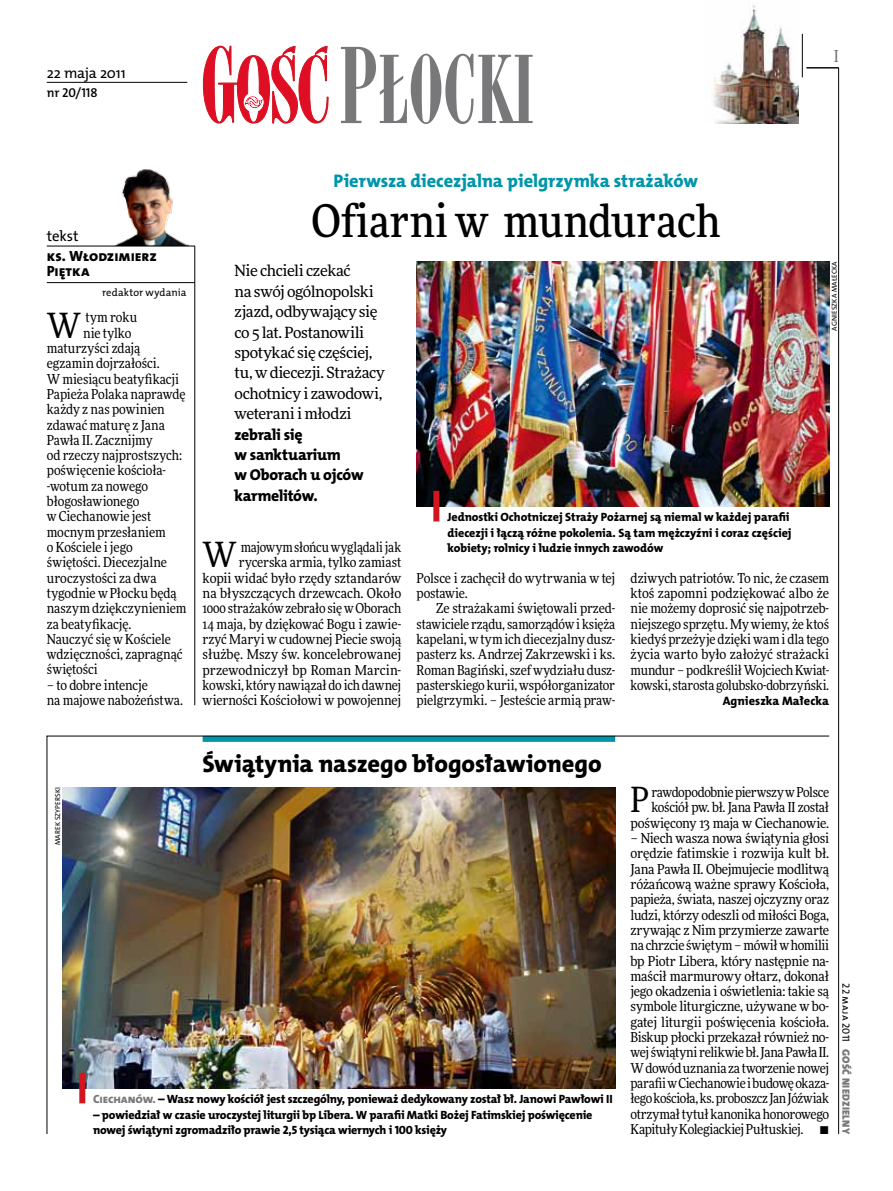
<style>
.page{position:relative;width:893px;height:1191px;background:#fff}
.page>*{position:absolute;margin:0;border:0;box-sizing:border-box;transform-origin:0 0}
.t1{font:500 45px "Freeday Narrow";color:#000}
.t2{font:34.8px "Freeday Narrow News";color:#000}
.t3{font:24.45px "The Mix HP8 Ex Bld";letter-spacing:-.005em;color:#000}
.t4{font:18.3px "The Mix HP8 Ex Bld";letter-spacing:-.005em;color:#0096aa}
.t5{font:500 16.5px "Freeday Narrow";color:#787779;scale:.9 1}
.t6{font:15.75px/20.4px "The Mix HP8 Ex Bld";letter-spacing:-.02em;color:#000}
.t7{font:15.45px/20.4px "Freeday News";letter-spacing:-.025em;color:#000}
.t8{font:14.85px/15.3px "The Mix HP8 Ex Bld";letter-spacing:-.005em;color:#000}
.t9{font:14.85px "The Mix HP5 Plain";letter-spacing:-.015em;color:#000}
.t10{font:13.65px/15.3px "Freeday Narrow News";letter-spacing:-.005em;color:#000;text-align:justify}
.t11{font:13.65px/15.3px "Freeday Narrow News";letter-spacing:-.025em;color:#000;text-align:right}
.t12{font:12.9px "The Mix HP6 Se Bld";letter-spacing:-.01em;color:#000}
.t13{font:12.3px "The Mix HP8 Ex Bld";letter-spacing:.005em;color:#000}
.t14{font:12px/15.3px "The Mix HP8 Ex Bld";letter-spacing:-.015em;color:#000}
.t15{font:10.5px "The Mix HP5 Plain";letter-spacing:.01em;color:#000}
.t16{font:10.5px "The Mix HP9 Blk";letter-spacing:.025em;color:#787779}
.t17{font:7.2px "The Mix HP5 Plain";letter-spacing:.015em;color:#000}
.s1{color:#787779}
</style>
<div class="page">
<hr style="left:838px;top:68px;width:1px;height:1066px;background:#000">
<hr style="left:802px;top:34px;width:1px;height:43px;background:#000">
<svg style="left:47px;top:735px;width:783px;height:399px"></svg>
<hr style="left:195px;top:246px;width:1px;height:459px;background:#000">
<hr style="left:806px;top:68px;width:33px;height:1px;background:#000">
<svg style="left:203px;top:46px;width:126px;height:77px"></svg>
<svg style="left:341px;top:47px;width:192px;height:77px"></svg>
<img style="left:713px;top:5px;width:85px;height:118px">
<img style="left:113px;top:169px;width:75px;height:77px">
<hr style="left:47px;top:246px;width:148px;height:1px;background:#000">
<hr style="left:47px;top:282px;width:148px;height:1px;background:#000">
<hr style="left:47px;top:82px;width:140px;height:1px;background:#000">
<img style="left:62px;top:787px;width:553px;height:301px">
<div style="left:79px;top:1072px;width:6px;height:31px;background:#d3151f"></div>
<img style="left:416px;top:261px;width:413px;height:245px">
<div style="left:433px;top:491px;width:6px;height:30px;background:#d3151f"></div>
<p class="t9" style="left:47px;top:63px;width:80px">22 maja 2011</p>
<p class="t12" style="left:47px;top:85px;width:52px">nr 20/118</p>
<p class="t5" style="left:834px;top:46px;width:6px">I</p>
<p class="t9" style="left:47px;top:227px;width:33px">tekst</p>
<p class="t8" style="left:47px;top:249px;width:112px">ks. Włodzimierz<br>Piętka</p>
<p class="t15" style="left:102px;top:285px;width:86px">redaktor wydania</p>
<h2 class="t2" style="left:47px;top:304px;width:36px">W</h2>
<p class="t10" style="left:85px;top:310px;width:53px">tym roku</p>
<p class="t10" style="left:83px;top:325px;width:50px">nie tylko</p>
<p class="t10" style="left:47px;top:340px;width:95px">maturzyści zdają</p>
<p class="t10" style="left:47px;top:356px;width:115px">egzamin dojrzałości.</p>
<p class="t10" style="left:47px;top:371px;width:134px">W miesiącu beatyfikacji</p>
<p class="t10" style="left:47px;top:386px;width:140px">Papieża Polaka naprawdę</p>
<p class="t10" style="left:47px;top:401px;width:119px">każdy z nas powinien</p>
<p class="t10" style="left:47px;top:417px;width:120px">zdawać maturę z Jana</p>
<p class="t10" style="left:47px;top:432px;width:107px">Pawła II. Zacznijmy</p>
<p class="t10" style="left:47px;top:447px;width:137px">od rzeczy najprostszych:</p>
<p class="t10" style="left:47px;top:463px;width:121px">poświęcenie kościoła-</p>
<p class="t10" style="left:47px;top:478px;width:103px">-wotum za nowego</p>
<p class="t10" style="left:47px;top:493px;width:94px">błogosławionego</p>
<p class="t10" style="left:47px;top:509px;width:106px">w Ciechanowie jest</p>
<p class="t10" style="left:47px;top:524px;width:120px">mocnym przesłaniem</p>
<p class="t10" style="left:47px;top:539px;width:87px">o Kościele i jego</p>
<p class="t10" style="left:47px;top:554px;width:122px">świętości. Diecezjalne</p>
<p class="t10" style="left:47px;top:570px;width:111px">uroczystości za dwa</p>
<p class="t10" style="left:47px;top:585px;width:132px">tygodnie w Płocku będą</p>
<p class="t10" style="left:47px;top:600px;width:141px">naszym dziękczynieniem</p>
<p class="t10" style="left:47px;top:616px;width:86px">za beatyfikację.</p>
<p class="t10" style="left:47px;top:631px;width:126px">Nauczyć się w Kościele</p>
<p class="t10" style="left:47px;top:646px;width:137px">wdzięczności, zapragnąć</p>
<p class="t10" style="left:47px;top:662px;width:53px">świętości</p>
<p class="t10" style="left:47px;top:677px;width:138px">– to dobre intencje<br>na majowe nabożeństwa.</p>
<h3 class="t4" style="left:334px;top:169px;width:366px">Pierwsza diecezjalna pielgrzymka strażaków</h3>
<h1 class="t1" style="left:312px;top:193px;width:410px">Ofiarni w mundurach</h1>
<p class="t7" style="left:234px;top:260px;width:152px">Nie chcieli czekać<br>na swój ogólnopolski zjazd, odbywający się co 5 lat. Postanowili spotykać się częściej, tu, w diecezji. Strażacy ochotnicy i zawodowi, weterani i młodzi</p>
<p class="t6" style="left:234px;top:424px;width:131px">zebrali się<br>w sanktuarium<br>w Oborach u ojców karmelitów.</p>
<p class="t17" style="left:830px;top:331px;width:71px;rotate:-90deg">Agnieszka Małecka</p>
<p class="t10" style="left:203px;top:539px;width:200px;text-align:right">majowym słońcu wyglądali jak rycerska armia, tylko zamiast<br>kopii widać było rzędy sztandarów na błyszczących drzewcach. Około 1000 strażaków zebrało się w Oborach 14 maja, by dziękować Bogu i zawie&shy;rzyć Maryi w cudownej Piecie swoją służbę. Mszy św. koncelebrowanej przewodniczył bp Roman Marcin&shy;kowski, który nawiązał do ich dawnej wierności Kościołowi w powojennej</p>
<h2 class="t2" style="left:203px;top:533px;width:36px">W</h2>
<p class="t14" style="left:448px;top:510px;width:345px">Jednostki Ochotniczej Straży Pożarnej są niemal w każdej parafii diecezji i łączą różne pokolenia. Są tam mężczyźni i coraz częściej kobiety; rolnicy i ludzie innych zawodów</p>
<p class="t10" style="left:417px;top:570px;width:200px">Polsce i zachęcił do wytrwania w tej postawie.</p>
<p class="t10" style="left:417px;top:600px;width:200px;text-indent:20px">Ze strażakami świętowali przed&shy;stawiciele rządu, samorządów i księża kapelani, w tym ich diecezjalny dusz&shy;pasterz ks. Andrzej Zakrzewski i ks.<br>Roman Bagiński, szef wydziału dusz&shy;pasterskiego kurii, współorganizator pielgrzymki. – Jesteście armią praw-</p>
<p class="t10" style="left:630px;top:570px;width:200px">dziwych patriotów. To nic, że czasem ktoś zapomni podziękować albo że nie możemy doprosić się najpotrzeb&shy;niejszego sprzętu. My wiemy, że ktoś kiedyś przeżyje dzięki wam i dla tego życia warto było założyć strażacki mundur – podkreślił Wojciech Kwiat&shy;kowski, starosta golubsko-dobrzyński.</p>
<p class="t13" style="left:723px;top:693px;width:108px">Agnieszka Małecka</p>
<h3 class="t3" style="left:203px;top:747px;width:401px">Świątynia naszego błogosławionego</h3>
<p class="t17" style="left:53px;top:845px;width:59px;rotate:-90deg">Marek Szyperski</p>
<p class="t14" style="left:93px;top:1091px;width:521px"><span class="s1">Ciechanów.</span> – Wasz nowy kościół jest szczególny, ponieważ dedykowany został bł. Janowi Pawłowi II</p>
<p class="t14" style="left:93px;top:1107px;width:501px">– powiedział w czasie uroczystej liturgii bp Libera. W parafii Matki Bożej Fatimskiej poświęcenie nowej świątyni zgromadziło prawie 2,5 tysiąca wiernych i 100 księży</p>
<p class="t11" style="left:630px;top:784px;width:200px">rawdopodobnie pierwszy w Polsce kościół pw. bł. Jana Pawła II został poświęcony 13 maja w Ciechanowie.</p>
<p class="t10" style="left:630px;top:830px;width:200px">– Niech wasza nowa świątynia głosi orędzie fatimskie i rozwija kult bł.<br>Jana Pawła II. Obejmujecie modlitwą różańcową ważne sprawy Kościoła, papieża, świata, naszej ojczyzny oraz ludzi, którzy odeszli od miłości Boga, zrywając z Nim przymierze zawarte na chrzcie świętym – mówił w homilii bp Piotr Libera, który następnie na&shy;maścił marmurowy ołtarz, dokonał jego okadzenia i oświetlenia: takie są symbole liturgiczne, używane w bo&shy;gatej liturgii poświęcenia kościoła.<br>Biskup płocki przekazał również no&shy;wej świątyni relikwie bł. Jana Pawła II.<br>W dowód uznania za tworzenie nowej parafii w Ciechanowie i budowę okaza&shy;łego kościoła, ks. proboszcz Jan Jóźwiak otrzymał tytuł kanonika honorowego Kapituły Kolegiackiej Pułtuskiej. •</p>
<h2 class="t2" style="left:630px;top:778px;width:20px">P</h2>
<p class="t15" style="left:853px;top:983px;width:61px;rotate:90deg">22 maja 2011</p>
<p class="t16" style="left:853px;top:1049px;width:86px;rotate:90deg">Gość Niedzielny</p>
</div>
